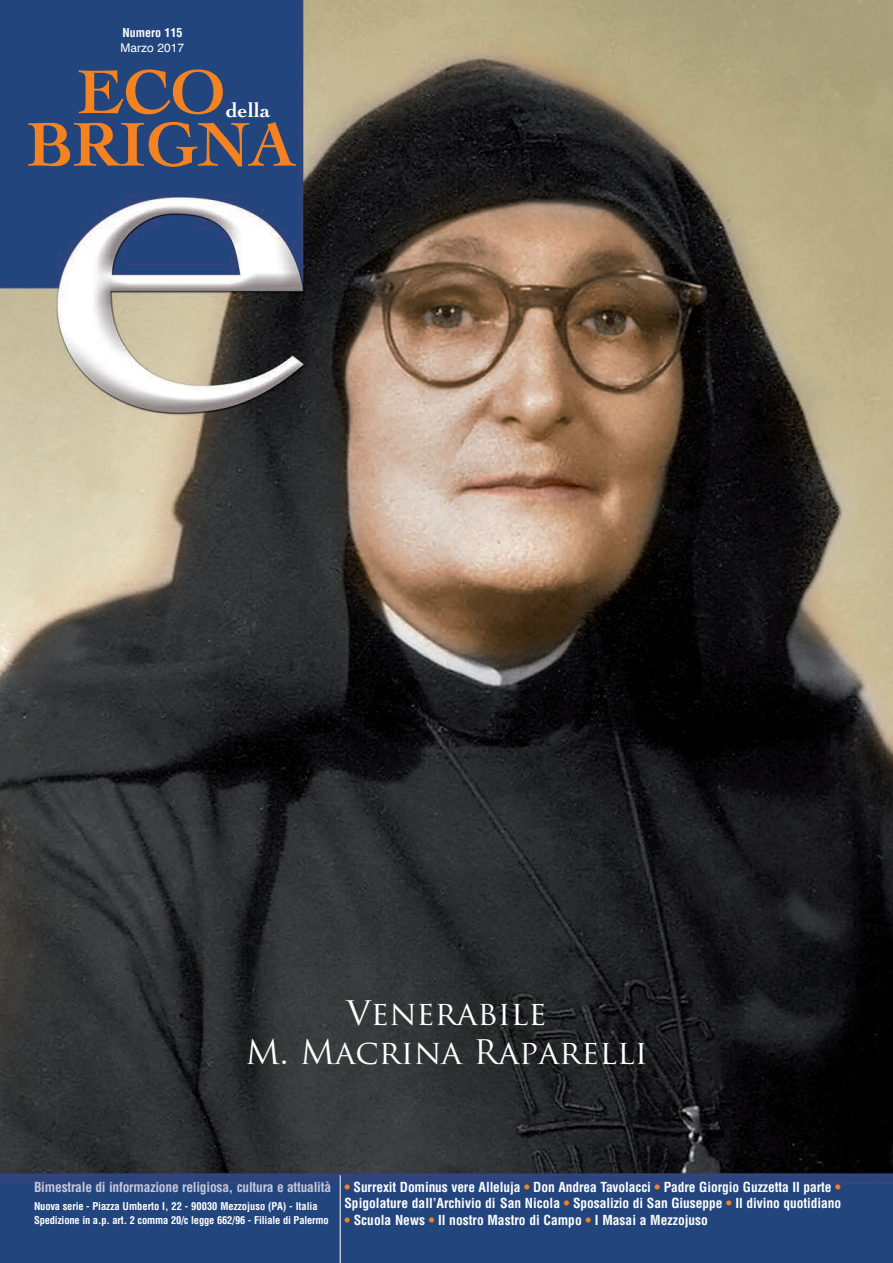
<style>
.page{position:relative;width:893px;height:1263px;background:#fff}
.page>*{position:absolute;margin:0;border:0;box-sizing:border-box;transform-origin:0 0}
.t1{font:700 64.95px "Cochin";color:#f58220}
.t2{font:33px/39.6px "Trajan Pro";color:#fff;text-align:center}
.t3{font:700 21px "Cochin";color:#fff}
.t4{font:700 condensed 13.5px/16.5px "Helvetica";letter-spacing:-.005em;color:#fff;text-align:right}
.t5{font:700 condensed 12px "Helvetica";color:#fff}
.t6{font:12px "Helvetica";color:#fff}
.t7{font:700 condensed 10.5px/13.5px "Helvetica";letter-spacing:-.015em;color:#fff}
.s1{color:#c8c7d9}
.s2{color:#f58220}
</style>
<div class="page">
<img style="left:0;top:0;width:893px;height:1263px">
<hr style="left:340px;top:1175px;width:1px;height:88px;background:#fff">
<p class="t5" style="left:122px;top:28px;width:61px">Numero 115</p>
<p class="t6" style="left:121px;top:43px;width:65px">Marzo 2017</p>
<h1 class="t1" style="left:78px;top:67px;width:150px">ECO</h1>
<h3 class="t3" style="left:226px;top:102px;width:45px">della</h3>
<h1 class="t1" style="left:27px;top:119px;width:270px">BRIGNA</h1>
<h2 class="t2" style="left:245px;top:993px;width:404px">Venerabile<br>M. Macrina Raparelli</h2>
<p class="t4" style="left:34px;top:1179px;width:809px"><span class="s1">Bimestrale di informazione religiosa, cultura e attualità</span> <span class="s2">•</span> Surrexit Dominus vere Alleluja <span class="s2">•</span> Don Andrea Tavolacci <span class="s2">•</span> Padre Giorgio Guzzetta II parte <span class="s2">•<br></span>Spigolature dall’Archivio di San Nicola <span class="s2">•</span> Sposalizio di San Giuseppe <span class="s2">•</span> Il divino quotidiano</p>
<p class="t4" style="left:344px;top:1212px;width:365px"><span class="s2">•</span> Scuola News <span class="s2">•</span> Il nostro Mastro di Campo <span class="s2">•</span> I Masai a Mezzojuso</p>
<p class="t7" style="left:34px;top:1201px;width:296px">Nuova serie - Piazza Umberto I, 22 - 90030 Mezzojuso (PA) - Italia<br>Spedizione in a.p. art. 2 comma 20/c legge 662/96 - Filiale di Palermo</p>
</div>
